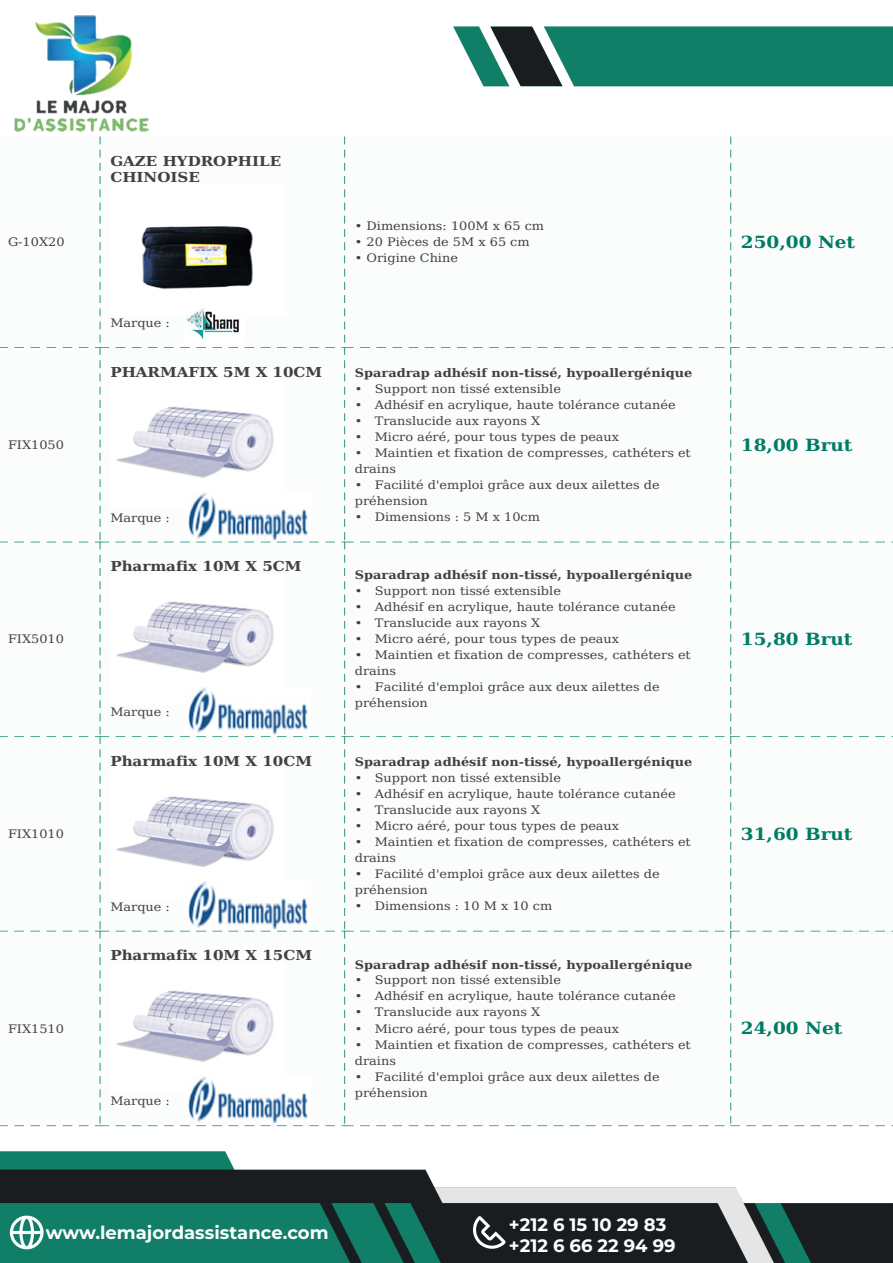
<style>
.page{position:relative;width:893px;height:1263px;background:#fff}
.page>*{position:absolute;margin:0;border:0;box-sizing:border-box;transform-origin:0 0}
.t1{font:700 18px/21.6px "Montserrat";color:#fff}
.t2{font:700 16.8px "DejaVu Serif Condensed";color:#007c64;scale:1.22 1}
.t3{font:700 13.8px/16px "DejaVu Serif Condensed";color:#414042;scale:1.22 1}
.t4{font:11.7px/16px "DejaVu Serif Condensed";color:#414042;scale:1.22 1}
.t5{font:700 11.7px "DejaVu Serif Condensed";color:#414042;scale:1.22 1}
</style>
<div class="page">
<img style="left:0;top:15px;width:893px;height:1248px">
<svg style="left:10px;top:1215px;width:34px;height:34px"></svg>
<svg style="left:471px;top:1216px;width:35px;height:33px"></svg>
<p class="t4" style="left:8px;top:234px;width:48px">G-10X20</p>
<p class="t4" style="left:8px;top:436px;width:47px">FIX1050</p>
<p class="t4" style="left:8px;top:631px;width:47px">FIX5010</p>
<p class="t4" style="left:8px;top:825px;width:47px">FIX1010</p>
<p class="t4" style="left:8px;top:1020px;width:47px">FIX1510</p>
<p class="t3" style="left:110px;top:153px;width:142px">GAZE HYDROPHILE<br>CHINOISE</p>
<p class="t4" style="left:110px;top:315px;width:50px">Marque :</p>
<p class="t3" style="left:110px;top:363px;width:175px">PHARMAFIX 5M X 10CM</p>
<p class="t4" style="left:110px;top:509px;width:50px">Marque :</p>
<p class="t3" style="left:110px;top:558px;width:158px">Pharmafix 10M X 5CM</p>
<p class="t4" style="left:110px;top:704px;width:50px">Marque :</p>
<p class="t3" style="left:110px;top:753px;width:167px">Pharmafix 10M X 10CM</p>
<p class="t4" style="left:110px;top:898px;width:50px">Marque :</p>
<p class="t3" style="left:110px;top:947px;width:167px">Pharmafix 10M X 15CM</p>
<p class="t4" style="left:110px;top:1093px;width:50px">Marque :</p>
<p class="t4" style="left:355px;top:218px;width:157px">• Dimensions: 100M x 65 cm</p>
<p class="t4" style="left:355px;top:234px;width:145px">• 20 Pièces de 5M x 65 cm</p>
<p class="t4" style="left:355px;top:250px;width:86px">• Origine Chine</p>
<p class="t5" style="left:355px;top:363px;width:278px">Sparadrap adhésif non-tissé, hypoallergénique</p>
<p class="t4" style="left:355px;top:380px;width:170px">• Support non tissé extensible</p>
<p class="t4" style="left:355px;top:396px;width:264px">• Adhésif en acrylique, haute tolérance cutanée</p>
<p class="t4" style="left:355px;top:412px;width:153px">• Translucide aux rayons X</p>
<p class="t4" style="left:355px;top:428px;width:218px">• Micro aéré, pour tous types de peaux</p>
<p class="t4" style="left:355px;top:444px;width:277px">• Maintien et fixation de compresses, cathéters et drains</p>
<p class="t4" style="left:355px;top:476px;width:251px">• Facilité d'emploi grâce aux deux ailettes de préhension</p>
<p class="t4" style="left:355px;top:508px;width:153px">• Dimensions : 5 M x 10cm</p>
<p class="t5" style="left:355px;top:566px;width:278px">Sparadrap adhésif non-tissé, hypoallergénique</p>
<p class="t4" style="left:355px;top:583px;width:170px">• Support non tissé extensible</p>
<p class="t4" style="left:355px;top:599px;width:264px">• Adhésif en acrylique, haute tolérance cutanée</p>
<p class="t4" style="left:355px;top:615px;width:153px">• Translucide aux rayons X</p>
<p class="t4" style="left:355px;top:631px;width:218px">• Micro aéré, pour tous types de peaux</p>
<p class="t4" style="left:355px;top:647px;width:277px">• Maintien et fixation de compresses, cathéters et drains</p>
<p class="t4" style="left:355px;top:679px;width:251px">• Facilité d'emploi grâce aux deux ailettes de préhension</p>
<p class="t5" style="left:355px;top:752px;width:278px">Sparadrap adhésif non-tissé, hypoallergénique</p>
<p class="t4" style="left:355px;top:769px;width:170px">• Support non tissé extensible</p>
<p class="t4" style="left:355px;top:785px;width:264px">• Adhésif en acrylique, haute tolérance cutanée</p>
<p class="t4" style="left:355px;top:801px;width:153px">• Translucide aux rayons X</p>
<p class="t4" style="left:355px;top:817px;width:218px">• Micro aéré, pour tous types de peaux</p>
<p class="t4" style="left:355px;top:833px;width:277px">• Maintien et fixation de compresses, cathéters et drains</p>
<p class="t4" style="left:355px;top:865px;width:251px">• Facilité d'emploi grâce aux deux ailettes de préhension</p>
<p class="t4" style="left:355px;top:897px;width:163px">• Dimensions : 10 M x 10 cm</p>
<p class="t5" style="left:355px;top:955px;width:278px">Sparadrap adhésif non-tissé, hypoallergénique</p>
<p class="t4" style="left:355px;top:972px;width:170px">• Support non tissé extensible</p>
<p class="t4" style="left:355px;top:988px;width:264px">• Adhésif en acrylique, haute tolérance cutanée</p>
<p class="t4" style="left:355px;top:1004px;width:153px">• Translucide aux rayons X</p>
<p class="t4" style="left:355px;top:1020px;width:218px">• Micro aéré, pour tous types de peaux</p>
<p class="t4" style="left:355px;top:1036px;width:277px">• Maintien et fixation de compresses, cathéters et drains</p>
<p class="t4" style="left:355px;top:1068px;width:251px">• Facilité d'emploi grâce aux deux ailettes de préhension</p>
<h1 class="t1" style="left:46px;top:1221px;width:284px">www.lemajordassistance.com</h1>
<h1 class="t1" style="left:509px;top:1212px;width:168px">+212 6 15 10 29 83 +212 6 66 22 94 99</h1>
<h2 class="t2" style="left:741px;top:229px;width:95px">250,00 Net</h2>
<h2 class="t2" style="left:741px;top:431px;width:93px">18,00 Brut</h2>
<h2 class="t2" style="left:741px;top:626px;width:93px">15,80 Brut</h2>
<h2 class="t2" style="left:741px;top:820px;width:93px">31,60 Brut</h2>
<h2 class="t2" style="left:741px;top:1015px;width:85px">24,00 Net</h2>
</div>
